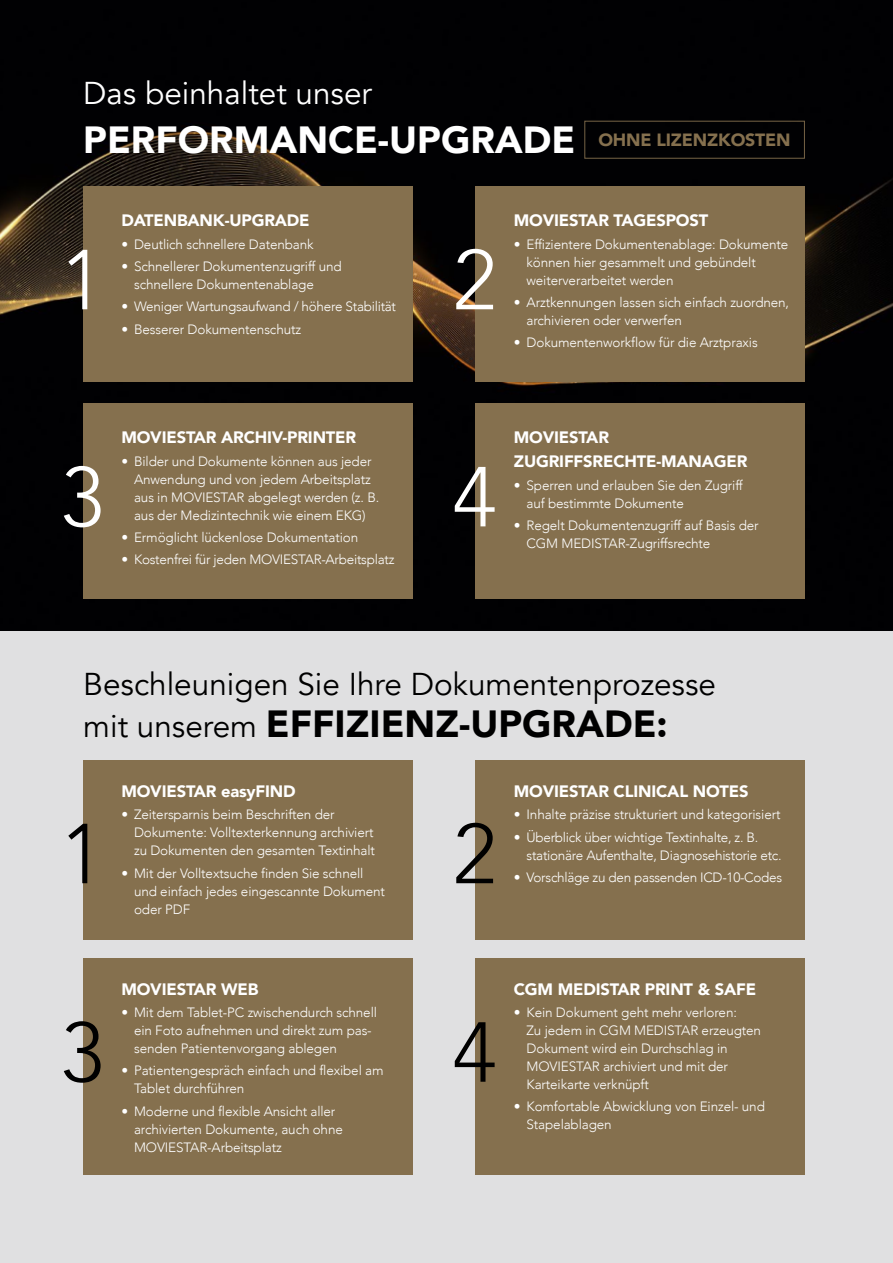
<style>
.page{position:relative;width:893px;height:1263px;background:#fff}
.page>*{position:absolute;margin:0;border:0;box-sizing:border-box;transform-origin:0 0}
.t1{font:300 84px "Avenir";color:#fff}
.t2{font:300 84px "Avenir";color:#000}
.t3{font:900 37.8px "Avenir";color:#000}
.t4{font:900 37.8px "Avenir";color:#fff}
.t5{font:31.5px "Avenir";color:#000}
.t6{font:31.5px "Avenir";color:#fff}
.t7{font:900 17.7px "Avenir";letter-spacing:-.01em;color:#85704e}
.t8{font:900 16.5px/24px "Avenir";letter-spacing:-.01em;color:#fff}
.t9{font:300 13.5px/18px "Avenir";letter-spacing:-.01em;color:#fff}
.s1{font-weight:400;font-size:31.5px}
</style>
<div class="page">
<img style="left:0;top:0;width:893px;height:631px">
<div style="left:83px;top:186px;width:329px;height:196px;background:#85704e"></div>
<div style="left:83px;top:403px;width:329px;height:196px;background:#85704e"></div>
<div style="left:476px;top:186px;width:329px;height:196px;background:#85704e"></div>
<div style="left:476px;top:403px;width:329px;height:196px;background:#85704e"></div>
<div style="left:0;top:631px;width:893px;height:632px;background:#e0e0e1"></div>
<div style="left:83px;top:760px;width:329px;height:180px;background:#85704e"></div>
<div style="left:83px;top:958px;width:329px;height:216px;background:#85704e"></div>
<div style="left:476px;top:760px;width:329px;height:180px;background:#85704e"></div>
<div style="left:476px;top:958px;width:329px;height:216px;background:#85704e"></div>
<div style="left:584px;top:121px;width:221px;height:38px;border:1px solid #85704e"></div>
<p class="t6" style="left:83px;top:74px;width:290px">Das beinhaltet unser</p>
<p class="t4" style="left:83px;top:107px;width:494px">PERFORMANCE-UPGRADE</p>
<p class="t7" style="left:598px;top:125px;width:194px">OHNE LIZENZKOSTEN</p>
<p class="t1" style="left:60px;top:231px;width:45px">1</p>
<p class="t8" style="left:121px;top:208px;width:190px">DATENBANK-UPGRADE</p>
<p class="t9" style="left:121px;top:235px;width:194px">• Deutlich schnellere Datenbank</p>
<p class="t9" style="left:134px;top:257px;width:209px;text-indent:-13px">• Schnellerer Dokumentenzugriff und schnellere Dokumentenablage</p>
<p class="t9" style="left:121px;top:298px;width:276px">• Weniger Wartungsaufwand / höhere Stabilität</p>
<p class="t9" style="left:121px;top:320px;width:181px">• Besserer Dokumentenschutz</p>
<p class="t1" style="left:60px;top:448px;width:45px">3</p>
<p class="t8" style="left:121px;top:425px;width:236px">MOVIESTAR ARCHIV-PRINTER</p>
<p class="t9" style="left:134px;top:452px;width:247px;text-indent:-13px">• Bilder und Dokumente können aus jeder Anwendung und von jedem Arbeitsplatz aus in MOVIESTAR abgelegt werden (z. B. aus der Medizintechnik wie einem EKG)</p>
<p class="t9" style="left:121px;top:528px;width:239px">• Ermöglicht lückenlose Dokumentation</p>
<p class="t9" style="left:121px;top:551px;width:275px">• Kostenfrei für jeden MOVIESTAR-Arbeitsplatz</p>
<p class="t1" style="left:453px;top:231px;width:45px">2</p>
<p class="t8" style="left:514px;top:208px;width:196px">MOVIESTAR TAGESPOST</p>
<p class="t9" style="left:527px;top:235px;width:263px;text-indent:-13px">• Effizientere Dokumentenablage: Dokumente können hier gesammelt und gebündelt weiterverarbeitet werden</p>
<p class="t9" style="left:527px;top:293px;width:264px;text-indent:-13px">• Arztkennungen lassen sich einfach zuordnen, archivieren oder verwerfen</p>
<p class="t9" style="left:514px;top:334px;width:245px">• Dokumentenworkflow für die Arztpraxis</p>
<p class="t1" style="left:453px;top:448px;width:45px">4</p>
<p class="t8" style="left:514px;top:425px;width:235px">MOVIESTAR<br>ZUGRIFFSRECHTE-MANAGER</p>
<p class="t9" style="left:527px;top:476px;width:218px;text-indent:-13px">• Sperren und erlauben Sie den Zugriff auf bestimmte Dokumente</p>
<p class="t9" style="left:527px;top:516px;width:234px;text-indent:-13px">• Regelt Dokumentenzugriff auf Basis der<br>CGM MEDISTAR-Zugriffsrechte</p>
<p class="t5" style="left:83px;top:665px;width:634px">Beschleunigen Sie Ihre Dokumentenprozesse</p>
<p class="t3" style="left:83px;top:691px;width:586px"><span class="s1">mit unserem</span> EFFIZIENZ-UPGRADE:</p>
<p class="t2" style="left:60px;top:804px;width:45px">1</p>
<p class="t8" style="left:121px;top:779px;width:176px">MOVIESTAR easyFIND</p>
<p class="t9" style="left:134px;top:806px;width:243px;text-indent:-13px">• Zeitersparnis beim Beschriften der<br>Dokumente: Volltexterkennung archiviert zu Dokumenten den gesamten Textinhalt</p>
<p class="t9" style="left:134px;top:864px;width:252px;text-indent:-13px">• Mit der Volltextsuche finden Sie schnell und einfach jedes eingescannte Dokument oder PDF</p>
<p class="t2" style="left:60px;top:1003px;width:45px">3</p>
<p class="t8" style="left:121px;top:976px;width:139px">MOVIESTAR WEB</p>
<p class="t9" style="left:134px;top:1003px;width:244px;text-indent:-13px">• Mit dem Tablet-PC zwischendurch schnell ein Foto aufnehmen und direkt zum pas&shy;senden Patientenvorgang ablegen</p>
<p class="t9" style="left:134px;top:1061px;width:251px;text-indent:-13px">• Patientengespräch einfach und flexibel am<br>Tablet durchführen</p>
<p class="t9" style="left:134px;top:1102px;width:210px;text-indent:-13px">• Moderne und flexible Ansicht aller archivierten Dokumente, auch ohne<br>MOVIESTAR-Arbeitsplatz</p>
<p class="t2" style="left:453px;top:804px;width:45px">2</p>
<p class="t8" style="left:514px;top:779px;width:236px">MOVIESTAR CLINICAL NOTES</p>
<p class="t9" style="left:514px;top:806px;width:268px">• Inhalte präzise strukturiert und kategorisiert</p>
<p class="t9" style="left:527px;top:828px;width:257px;text-indent:-13px">• Überblick über wichtige Textinhalte, z. B. stationäre Aufenthalte, Diagnosehistorie etc.</p>
<p class="t9" style="left:514px;top:868px;width:270px">• Vorschläge zu den passenden ICD-10-Codes</p>
<p class="t2" style="left:453px;top:1003px;width:45px">4</p>
<p class="t8" style="left:514px;top:976px;width:244px">CGM MEDISTAR PRINT &amp; SAFE</p>
<p class="t9" style="left:527px;top:1003px;width:236px;text-indent:-13px">• Kein Dokument geht mehr verloren:<br>Zu jedem in CGM MEDISTAR erzeugten<br>Dokument wird ein Durchschlag in<br>MOVIESTAR archiviert und mit der<br>Karteikarte verknüpft</p>
<p class="t9" style="left:527px;top:1097px;width:240px;text-indent:-13px">• Komfortable Abwicklung von Einzel- und<br>Stapelablagen</p>
</div>
